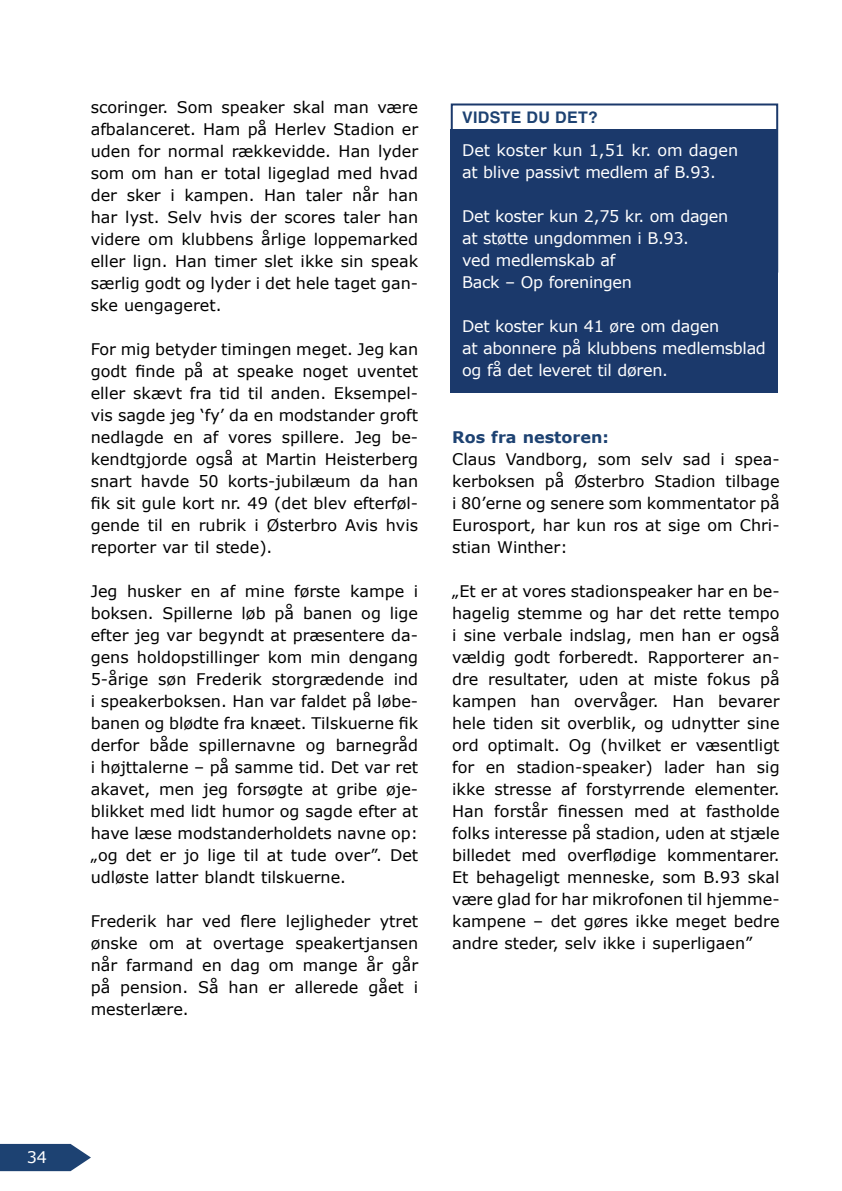
<style>
.page{position:relative;width:842px;height:1191px;background:#fff}
.page>*{position:absolute;margin:0;border:0;box-sizing:border-box;transform-origin:0 0}
.t1{font:16px/22px "Verdana";color:#000;text-align:justify}
.t2{font:16px/22px "Verdana";letter-spacing:-.02em;color:#fff}
.t3{font:700 16px "Verdana";color:#1d4272}
.t4{font:700 16px "Helvetica LT Std";letter-spacing:.02em;color:#1d4272}
</style>
<div class="page">
<svg style="left:0;top:1143px;width:91px;height:28px;background:#3c5c85"></svg>
<div style="left:451px;top:130px;width:327px;height:263px;background:#1b396b"></div>
<div style="left:451px;top:103px;width:327px;height:170px;border:2px solid #1b396b"></div>
<p class="t1" style="left:91px;top:96px;width:329px">scoringer. Som speaker skal man være afbalanceret. Ham på Herlev Stadion er uden for normal rækkevidde. Han lyder som om han er total ligeglad med hvad der sker i kampen. Han taler når han har lyst. Selv hvis der scores taler han videre om klubbens årlige loppemarked eller lign. Han timer slet ikke sin speak særlig godt og lyder i det hele taget gan&shy;ske uengageret.</p>
<p class="t1" style="left:91px;top:338px;width:329px">For mig betyder timingen meget. Jeg kan godt finde på at speake noget uventet eller skævt fra tid til anden. Eksempel&shy;vis sagde jeg ‘fy’ da en modstander groft nedlagde en af vores spillere. Jeg be&shy;kendtgjorde også at Martin Heisterberg snart havde 50 korts-jubilæum da han fik sit gule kort nr. 49 (det blev efterføl&shy;gende til en rubrik i Østerbro Avis hvis reporter var til stede).</p>
<p class="t1" style="left:91px;top:580px;width:329px">Jeg husker en af mine første kampe i boksen. Spillerne løb på banen og lige efter jeg var begyndt at præsentere da&shy;gens holdopstillinger kom min dengang 5-årige søn Frederik storgrædende ind i speakerboksen. Han var faldet på løbe&shy;banen og blødte fra knæet. Tilskuerne fik derfor både spillernavne og barnegråd i højttalerne – på samme tid. Det var ret akavet, men jeg forsøgte at gribe øje&shy;blikket med lidt humor og sagde efter at have læse modstanderholdets navne op: „og det er jo lige til at tude over”. Det udløste latter blandt tilskuerne.</p>
<p class="t1" style="left:91px;top:910px;width:329px">Frederik har ved flere lejligheder ytret ønske om at overtage speakertjansen når farmand en dag om mange år går på pension. Så han er allerede gået i mesterlære.</p>
<p class="t4" style="left:462px;top:107px;width:137px">VIDSTE DU DET?</p>
<p class="t2" style="left:462px;top:139px;width:278px">Det koster kun 1,51 kr. om dagen at blive passivt medlem af B.93.</p>
<p class="t2" style="left:462px;top:205px;width:268px">Det koster kun 2,75 kr. om dagen at støtte ungdommen i B.93.<br>ved medlemskab af<br>Back – Op foreningen</p>
<p class="t2" style="left:462px;top:315px;width:305px">Det koster kun 41 øre om dagen<br>at abonnere på klubbens medlemsblad og få det leveret til døren.</p>
<p class="t3" style="left:452px;top:426px;width:158px">Ros fra nestoren:</p>
<p class="t1" style="left:452px;top:448px;width:329px">Claus Vandborg, som selv sad i spea&shy;kerboksen på Østerbro Stadion tilbage i 80’erne og senere som kommentator på Eurosport, har kun ros at sige om Chri&shy;stian Winther:</p>
<p class="t1" style="left:452px;top:580px;width:329px">„Et er at vores stadionspeaker har en be&shy;hagelig stemme og har det rette tempo i sine verbale indslag, men han er også vældig godt forberedt. Rapporterer an&shy;dre resultater, uden at miste fokus på kampen han overvåger. Han bevarer hele tiden sit overblik, og udnytter sine ord optimalt. Og (hvilket er væsentligt for en stadion-speaker) lader han sig ikke stresse af forstyrrende elementer.<br>Han forstår finessen med at fastholde folks interesse på stadion, uden at stjæle billedet med overflødige kommentarer.<br>Et behageligt menneske, som B.93 skal være glad for har mikrofonen til hjemme&shy;kampene – det gøres ikke meget bedre andre steder, selv ikke i superligaen”</p>
<p class="t2" style="left:27px;top:1146px;width:22px">34</p>
</div>
